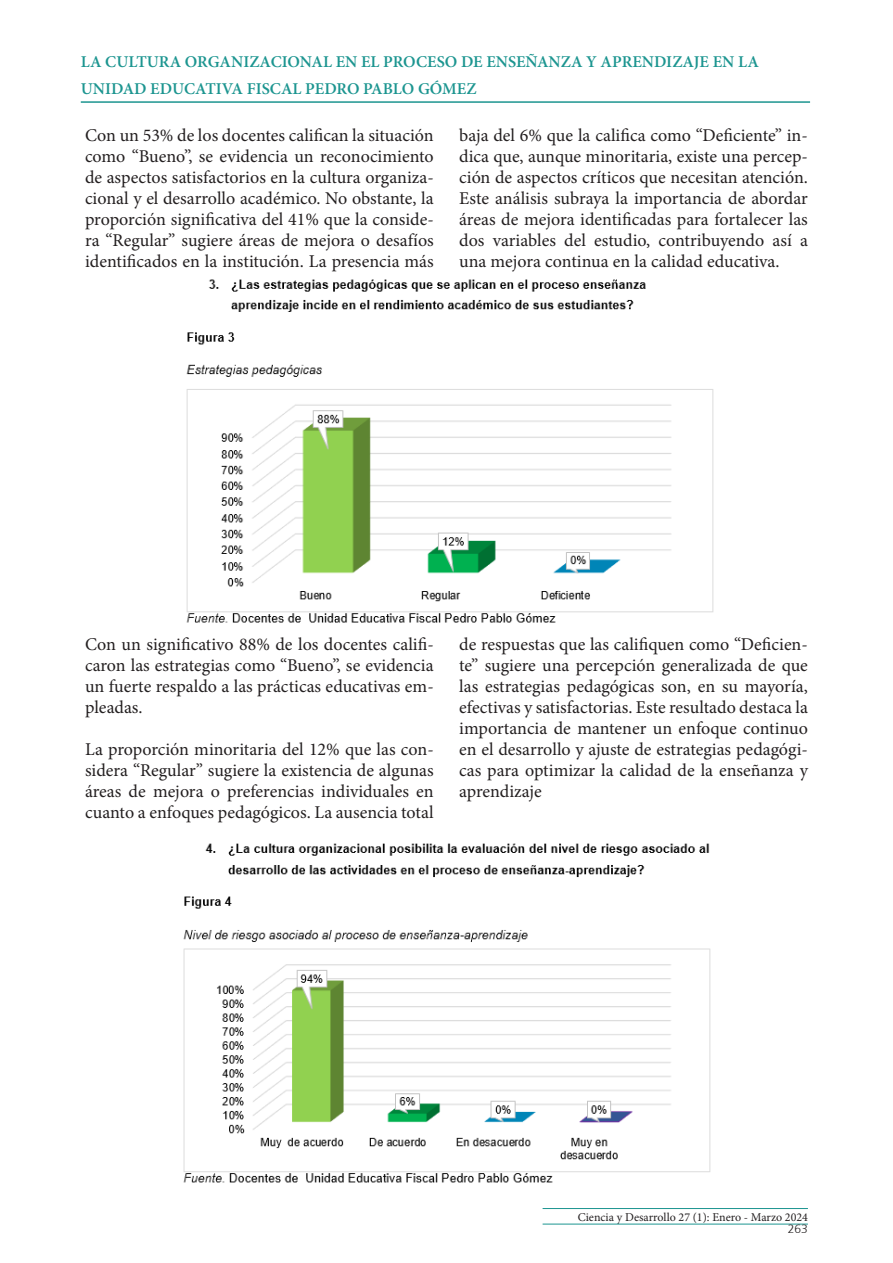
<style>
.page{position:relative;width:893px;height:1263px;background:#fff}
.page>*{position:absolute;margin:0;border:0;box-sizing:border-box;transform-origin:0 0}
.t1{font:18px/21px "Minion Pro";color:#231f20;text-align:justify}
.t2{font:600 16.5px/27px "Minion Pro";color:#1c9590}
.t3{font:12px "Minion Pro";color:#231f20}
.t4{font:300 12px "Frutiger";color:#231f20}
</style>
<div class="page">
<hr style="left:81px;top:101px;width:729px;height:2px;background:#1c9590">
<hr style="left:543px;top:1208px;width:265px;height:1px;background:#1c9590">
<hr style="left:543px;top:1224px;width:265px;height:1px;background:#1c9590">
<img style="left:186px;top:279px;width:528px;height:344px">
<img style="left:183px;top:843px;width:528px;height:340px">
<p class="t2" style="left:81px;top:48px;width:680px">LA CULTURA ORGANIZACIONAL EN EL PROCESO DE ENSEÑANZA Y APRENDIZAJE EN LA<br>UNIDAD EDUCATIVA FISCAL PEDRO PABLO GÓMEZ</p>
<p class="t1" style="left:85px;top:124px;width:350px">Con un 53% de los docentes califican la situación como “Bueno”, se evidencia un reconocimiento de aspectos satisfactorios en la cultura organiza&shy;cional y el desarrollo académico. No obstante, la proporción significativa del 41% que la conside&shy;ra “Regular” sugiere áreas de mejora o desafíos identificados en la institución. La presencia más</p>
<p class="t1" style="left:459px;top:124px;width:350px">baja del 6% que la califica como “Deficiente” in&shy;dica que, aunque minoritaria, existe una percep&shy;ción de aspectos críticos que necesitan atención.<br>Este análisis subraya la importancia de abordar áreas de mejora identificadas para fortalecer las dos variables del estudio, contribuyendo así a una mejora continua en la calidad educativa.</p>
<p class="t1" style="left:85px;top:633px;width:350px">Con un significativo 88% de los docentes califi&shy;caron las estrategias como “Bueno”, se evidencia un fuerte respaldo a las prácticas educativas em&shy;pleadas.</p>
<p class="t1" style="left:85px;top:738px;width:350px">La proporción minoritaria del 12% que las con&shy;sidera “Regular” sugiere la existencia de algunas áreas de mejora o preferencias individuales en cuanto a enfoques pedagógicos. La ausencia total</p>
<p class="t1" style="left:459px;top:633px;width:350px">de respuestas que las califiquen como “Deficien&shy;te” sugiere una percepción generalizada de que las estrategias pedagógicas son, en su mayoría, efectivas y satisfactorias. Este resultado destaca la importancia de mantener un enfoque continuo en el desarrollo y ajuste de estrategias pedagógi&shy;cas para optimizar la calidad de la enseñanza y aprendizaje</p>
<p class="t3" style="left:578px;top:1209px;width:232px">Ciencia y Desarrollo 27 (1): Enero - Marzo 2024</p>
<p class="t4" style="left:788px;top:1221px;width:22px">263</p>
</div>
